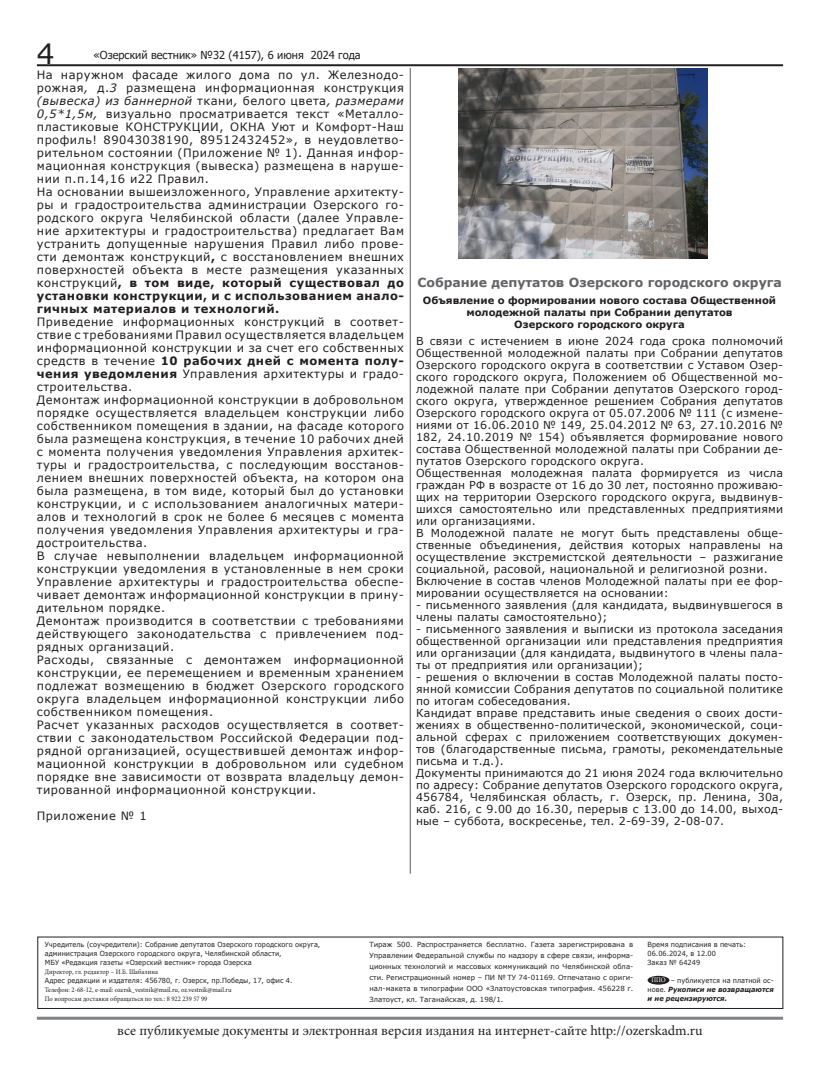
<style>
.page{position:relative;width:820px;height:1078px;background:#fff}
.page>*{position:absolute;margin:0;border:0;box-sizing:border-box;transform-origin:0 0}
.t1{font:28px "Verdana";color:#231f20}
.t2{font:14px "Minion Pro";color:#231f20}
.Стиль_абзаца_1{font:700 12.5px "Verdana";color:#636366}
.List_Paragraph{font:11.5px/13px "Verdana";letter-spacing:.04em;color:#231f20;text-align:justify}
.ConsPlusNormal{font:11px/12px "Verdana";letter-spacing:.02em;color:#231f20;text-align:justify}
.t3{font:11px "Tahoma";color:#231f20}
.t4{font:700 10px/12px "Verdana";color:#231f20;text-align:center}
.Стиль_абзаца_1-2{font:7px/11px "Verdana";color:#231f20;text-align:justify}
.Стиль_абзаца_1-3{font:7px "Verdana";color:#231f20;scale:.94 1}
.Стиль_абзаца_1-4{font:7px "Minion Pro";color:#231f20;scale:.94 1}
.Стиль_абзаца_1-5{font:italic 700 7px/9px "Verdana";color:#231f20;text-align:justify;scale:.94 1}
.Стиль_абзаца_1-6{font:7px "Minion Pro";color:#fff;scale:.92 1}
.s1{font-style:italic}
.s2{font-weight:700}
.s3{font-weight:400;font-style:normal}
</style>
<div class="page">
<hr style="left:37px;top:1016px;width:745px;height:3px;background:#808285">
<hr style="left:37px;top:64px;width:745px;height:2px;background:#231f20">
<hr style="left:410px;top:68px;width:1px;height:805px;background:#231f20">
<div style="left:647px;top:975px;width:22px;height:9px;background:#231f20;border-radius:50%"></div>
<img style="left:458px;top:69px;width:249px;height:189px">
<h1 class="t1" style="left:37px;top:35px;width:19px">4</h1>
<p class="t3" style="left:94px;top:48px;width:268px">«Озерский вестник» №32 (4157), 6 июня 2024 года</p>
<p class="List_Paragraph" style="left:37px;top:68px;width:368px">На наружном фасаде жилого дома по ул. Железнодо&shy;рожная<span class="s1">,</span> д.<span class="s1">3</span> размещена информационная конструкция <span class="s1">(вывеска) из баннерной</span> ткани<span class="s1">,</span> белого цвета<span class="s1">, размерами 0,5*1,5м,</span> визуально просматривается текст «Металло&shy;пластиковые КОНСТРУКЦИИ, ОКНА Уют и Комфорт-Наш профиль! 89043038190, 89512432452», в неудовлетво&shy;рительном состоянии (Приложение № 1). Данная инфор&shy;мационная конструкция (вывеска) размещена в наруше&shy;нии п.п.14,16 и22 Правил.</p>
<p class="List_Paragraph" style="left:37px;top:185px;width:368px">На основании вышеизложенного, Управление архитекту&shy;ры и градостроительства администрации Озерского го&shy;родского округа Челябинской области (далее Управле&shy;ние архитектуры и градостроительства) предлагает Вам устранить допущенные нарушения Правил либо прове&shy;сти демонтаж конструкций<span class="s2">,</span> с восстановлением внешних поверхностей объекта в месте размещения указанных конструкций<span class="s2">, в том виде, который существовал до установки конструкции, и с использованием анало&shy;гичных материалов и технологий.</span></p>
<p class="List_Paragraph" style="left:37px;top:315px;width:368px">Приведение информационных конструкций в соответ&shy;ствие с требованиями Правил осуществляется владельцем информационной конструкции и за счет его собственных средств в течение <span class="s2">10 рабочих дней с момента полу&shy;чения уведомления</span> Управления архитектуры и градо&shy;строительства.</p>
<p class="List_Paragraph" style="left:37px;top:393px;width:368px">Демонтаж информационной конструкции в добровольном порядке осуществляется владельцем конструкции либо собственником помещения в здании, на фасаде которого была размещена конструкция, в течение 10 рабочих дней с момента получения уведомления Управления архитек&shy;туры и градостроительства, с последующим восстанов&shy;лением внешних поверхностей объекта, на котором она была размещена, в том виде, который был до установки конструкции, и с использованием аналогичных матери&shy;алов и технологий в срок не более 6 месяцев с момента получения уведомления Управления архитектуры и гра&shy;достроительства.</p>
<p class="List_Paragraph" style="left:37px;top:549px;width:368px">В случае невыполнении владельцем информационной конструкции уведомления в установленные в нем сроки Управление архитектуры и градостроительства обеспе&shy;чивает демонтаж информационной конструкции в прину&shy;дительном порядке.</p>
<p class="List_Paragraph" style="left:37px;top:614px;width:368px">Демонтаж производится в соответствии с требованиями действующего законодательства с привлечением под&shy;рядных организаций.</p>
<p class="List_Paragraph" style="left:37px;top:653px;width:368px">Расходы, связанные с демонтажем информационной конструкции, ее перемещением и временным хранением подлежат возмещению в бюджет Озерского городского округа владельцем информационной конструкции либо собственником помещения.</p>
<p class="List_Paragraph" style="left:37px;top:718px;width:368px">Расчет указанных расходов осуществляется в соответ&shy;ствии с законодательством Российской Федерации под&shy;рядной организацией, осуществившей демонтаж инфор&shy;мационной конструкции в добровольном или судебном порядке вне зависимости от возврата владельцу демон&shy;тированной информационной конструкции.</p>
<p class="List_Paragraph" style="left:37px;top:809px;width:111px">Приложение № 1</p>
<p class="Стиль_абзаца_1" style="left:417px;top:273px;width:366px">Собрание депутатов Озерского городского округа</p>
<p class="t4" style="left:423px;top:294px;width:354px">Объявление о формировании нового состава Общественной молодежной палаты при Собрании депутатов</p>
<p class="t4" style="left:514px;top:318px;width:172px">Озерского городского округа</p>
<p class="ConsPlusNormal" style="left:416px;top:334px;width:368px">В связи с истечением в июне 2024 года срока полномочий Общественной молодежной палаты при Собрании депутатов Озерского городского округа в соответствии с Уставом Озер&shy;ского городского округа, Положением об Общественной мо&shy;лодежной палате при Собрании депутатов Озерского город&shy;ского округа, утвержденное решением Собрания депутатов Озерского городского округа от 05.07.2006 № 111 (с измене&shy;ниями от 16.06.2010 № 149, 25.04.2012 № 63, 27.10.2016 № 182, 24.10.2019 № 154) объявляется формирование нового состава Общественной молодежной палаты при Собрании де&shy;путатов Озерского городского округа.</p>
<p class="ConsPlusNormal" style="left:416px;top:466px;width:368px">Общественная молодежная палата формируется из числа граждан РФ в возрасте от 16 до 30 лет, постоянно проживаю&shy;щих на территории Озерского городского округа, выдвинув&shy;шихся самостоятельно или представленных предприятиями или организациями.</p>
<p class="ConsPlusNormal" style="left:416px;top:526px;width:368px">В Молодежной палате не могут быть представлены обще&shy;ственные объединения, действия которых направлены на осуществление экстремистской деятельности – разжигание социальной, расовой, национальной и религиозной розни.</p>
<p class="ConsPlusNormal" style="left:416px;top:574px;width:368px">Включение в состав членов Молодежной палаты при ее фор&shy;мировании осуществляется на основании:</p>
<p class="ConsPlusNormal" style="left:416px;top:598px;width:368px">- письменного заявления (для кандидата, выдвинувшегося в члены палаты самостоятельно);</p>
<p class="ConsPlusNormal" style="left:416px;top:622px;width:368px">- письменного заявления и выписки из протокола заседания общественной организации или представления предприятия или организации (для кандидата, выдвинутого в члены пала&shy;ты от предприятия или организации);</p>
<p class="ConsPlusNormal" style="left:416px;top:670px;width:368px">- решения о включении в состав Молодежной палаты посто&shy;янной комиссии Собрания депутатов по социальной политике по итогам собеседования.</p>
<p class="ConsPlusNormal" style="left:416px;top:706px;width:368px">Кандидат вправе представить иные сведения о своих дости&shy;жениях в общественно-политической, экономической, соци&shy;альной сферах с приложением соответствующих докумен&shy;тов (благодарственные письма, грамоты, рекомендательные письма и т.д.).</p>
<p class="ConsPlusNormal" style="left:416px;top:766px;width:368px">Документы принимаются до 21 июня 2024 года включительно по адресу: Собрание депутатов Озерского городского округа, 456784, Челябинская область, г. Озерск, пр. Ленина, 30а, каб. 216, с 9.00 до 16.30, перерыв с 13.00 до 14.00, выход&shy;ные – суббота, воскресенье, тел. 2-69-39, 2-08-07.</p>
<p class="Стиль_абзаца_1-3" style="left:45px;top:939px;width:294px">Учредитель (соучредители): Собрание депутатов Озерского городского округа,</p>
<p class="Стиль_абзаца_1-3" style="left:45px;top:948px;width:253px">администрация Озерского городского округа, Челябинской области,</p>
<p class="Стиль_абзаца_1-3" style="left:45px;top:957px;width:221px">МБУ «Редакция газеты «Озерский вестник» города Озерска</p>
<p class="Стиль_абзаца_1-4" style="left:45px;top:966px;width:122px">Директор, гл. редактор – И.Б. Шабалина</p>
<p class="Стиль_абзаца_1-3" style="left:45px;top:975px;width:265px">Адрес редакции и издателя: 456780, г. Озерск, пр.Победы, 17, офис 4.</p>
<p class="Стиль_абзаца_1-4" style="left:45px;top:984px;width:200px">Телефон: 2-68-12, e-mail: ozersk_vestnik@mail.ru, oz.vestnik@mail.ru</p>
<p class="Стиль_абзаца_1-4" style="left:45px;top:993px;width:174px">По вопросам доставки обращаться по тел.: 8 922 239 57 99</p>
<p class="Стиль_абзаца_1-2" style="left:369px;top:938px;width:265px">Тираж 500. Распространяется бесплатно. Газета зарегистрирована в Управлении Федеральной службы по надзору в сфере связи, информа&shy;ционных технологий и массовых коммуникаций по Челябинской обла&shy;сти. Регистрационный номер – ПИ № ТУ 74-01169. Отпечатано с ориги&shy;нал-макета в типографии ООО «Златоустовская типография. 456228 г.<br>Златоуст, кл. Таганайская, д. 198/1.</p>
<p class="Стиль_абзаца_1-3" style="left:647px;top:939px;width:106px">Время подписания в печать:</p>
<p class="Стиль_абзаца_1-3" style="left:647px;top:948px;width:74px">06.06.2024, в 12.00</p>
<p class="Стиль_абзаца_1-3" style="left:647px;top:957px;width:57px">Заказ № 64249</p>
<p class="Стиль_абзаца_1-5" style="left:647px;top:975px;width:136px;text-indent:23px"><span class="s3">– публикуется на платной ос&shy;нове.</span> Рукописи не возвращаются и не рецензируются.</p>
<p class="Стиль_абзаца_1-6" style="left:651px;top:975px;width:17px">ППО</p>
<p class="t2" style="left:117px;top:1020px;width:586px">все публикуемые документы и электронная версия издания на интернет-сайте http://ozerskadm.ru</p>
</div>
